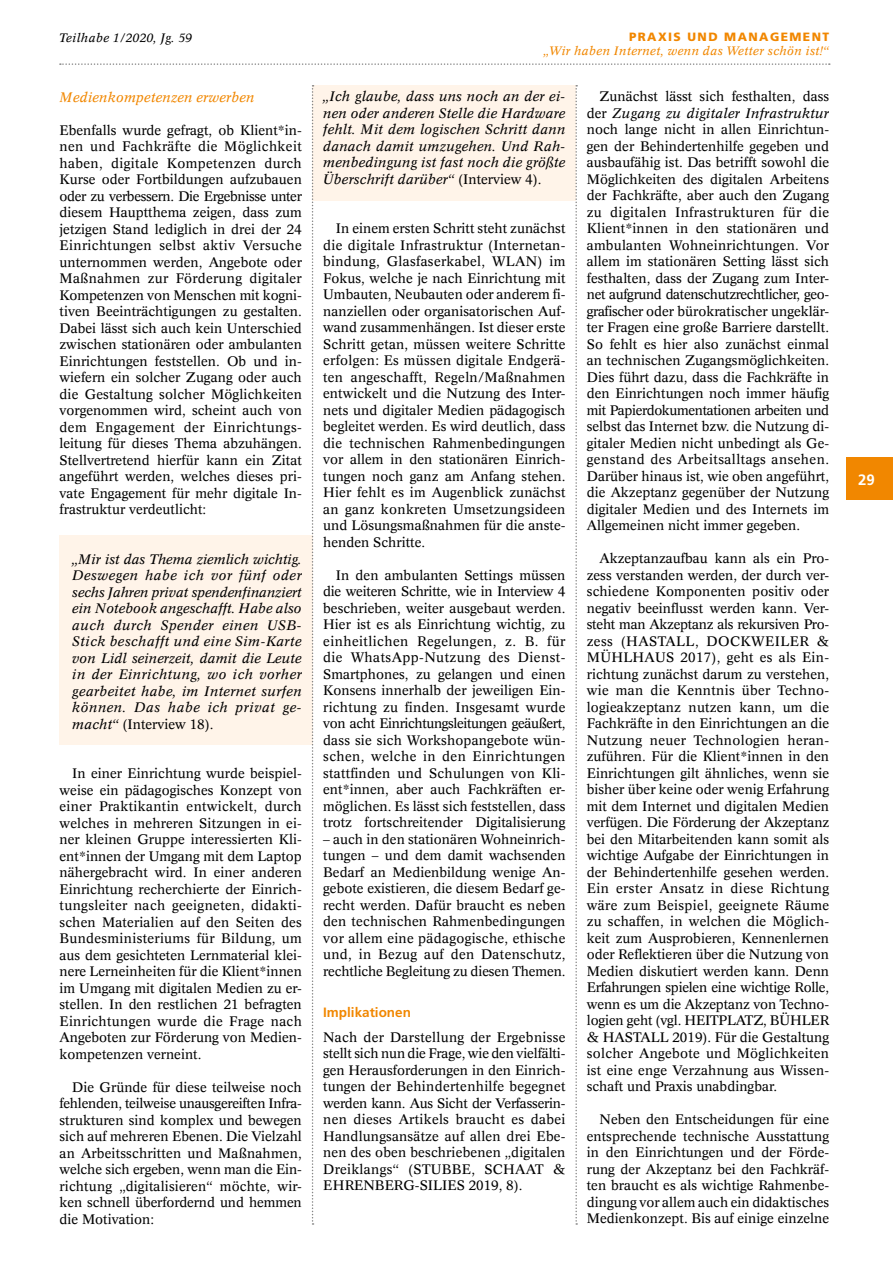
<style>
.page{position:relative;width:893px;height:1263px;background:#fff}
.page>*{position:absolute;margin:0;border:0;box-sizing:border-box;transform-origin:0 0}
.t1{font:700 15px "Frutiger";color:#fff}
.t2{font:13.5px/16.5px "Concorde";color:#000;text-align:justify}
.t3{font:italic 13.5px/16.5px "Concorde";letter-spacing:.005em;color:#000;text-align:justify}
.t4{font:italic 13.5px "Concorde";color:#f18700}
.t5{font:700 13.5px "Frutiger";color:#f18700}
.t6{font:italic 12px "Concorde";letter-spacing:.015em;color:#f18700}
.t7{font:italic 12px "Concorde";letter-spacing:.02em;color:#000}
.t8{font:900 12px "Frutiger";letter-spacing:.12em;color:#f18700}
.s1{font-style:normal}
.s2{font-style:italic}
</style>
<div class="page">
<div style="left:846px;top:458px;width:47px;height:42px;background:#f18700"></div>
<svg style="left:60px;top:63px;width:770px;height:2px"></svg>
<div style="left:313px;top:85px;width:263px;height:116px;background:#fff4e9"></div>
<div style="left:60px;top:536px;width:253px;height:209px;background:#fff4e9"></div>
<svg style="left:312px;top:85px;width:2px;height:1140px"></svg>
<svg style="left:575px;top:85px;width:2px;height:1140px"></svg>
<p class="t7" style="left:60px;top:30px;width:134px">Teilhabe 1/2020, Jg. 59</p>
<p class="t8" style="left:629px;top:30px;width:202px">PRAXIS UND MANAGEMENT</p>
<p class="t6" style="left:544px;top:43px;width:287px">„Wir haben Internet, wenn das Wetter schön ist!“</p>
<p class="t4" style="left:60px;top:88px;width:197px">Medienkompetenzen erwerben</p>
<p class="t2" style="left:60px;top:121px;width:244px">Ebenfalls wurde gefragt, ob Klient*in&shy;nen und Fachkräfte die Möglichkeit haben, digitale Kompetenzen durch Kurse oder Fortbildungen aufzubauen oder zu verbessern. Die Ergebnisse unter diesem Hauptthema zeigen, dass zum jetzigen Stand lediglich in drei der 24<br>Einrichtungen selbst aktiv Versuche unternommen werden, Angebote oder Maßnahmen zur Förderung digitaler Kompetenzen von Menschen mit kogni&shy;tiven Beeinträchtigungen zu gestalten.<br>Dabei lässt sich auch kein Unterschied zwischen stationären oder ambulanten Einrichtungen feststellen. Ob und in&shy;wiefern ein solcher Zugang oder auch die Gestaltung solcher Möglichkeiten vorgenommen wird, scheint auch von dem Engagement der Einrichtungs&shy;leitung für dieses Thema abzuhängen.<br>Stellvertretend hierfür kann ein Zitat angeführt werden, welches dieses pri&shy;vate Engagement für mehr digitale In&shy;frastruktur verdeutlicht:</p>
<p class="t3" style="left:72px;top:550px;width:231px">„Mir ist das Thema ziemlich wichtig.<br>Deswegen habe ich vor fünf oder sechs Jahren privat spendenfinanziert ein Notebook angeschafft. Habe also auch durch Spender einen USB-Stick beschafft und eine Sim-Karte von Lidl seinerzeit, damit die Leute in der Einrichtung, wo ich vorher gearbeitet habe, im Internet surfen können. Das habe ich privat ge&shy;macht“ <span class="s1">(Interview 18).</span></p>
<p class="t2" style="left:60px;top:765px;width:244px;text-indent:13px">In einer Einrichtung wurde beispiel&shy;weise ein pädagogisches Konzept von einer Praktikantin entwickelt, durch welches in mehreren Sitzungen in ei&shy;ner kleinen Gruppe interessierten Kli&shy;ent*innen der Umgang mit dem Laptop nähergebracht wird. In einer anderen Einrichtung recherchierte der Einrich&shy;tungsleiter nach geeigneten, didakti&shy;schen Materialien auf den Seiten des Bundesministeriums für Bildung, um aus dem gesichteten Lernmaterial klei&shy;nere Lerneinheiten für die Klient*innen im Umgang mit digitalen Medien zu er&shy;stellen. In den restlichen 21 befragten Einrichtungen wurde die Frage nach Angeboten zur Förderung von Medien&shy;kompetenzen verneint.</p>
<p class="t2" style="left:60px;top:1078px;width:244px;text-indent:13px">Die Gründe für diese teilweise noch fehlenden, teilweise unausgereiften Infra&shy;strukturen sind komplex und bewegen sich auf mehreren Ebenen. Die Vielzahl an Arbeitsschritten und Maßnahmen, welche sich ergeben, wenn man die Ein&shy;richtung „digitalisieren“ möchte, wir&shy;ken schnell überfordernd und hemmen die Motivation:</p>
<p class="t2" style="left:587px;top:88px;width:244px;text-indent:13px">Zunächst lässt sich festhalten, dass der <span class="s2">Zugang zu digitaler Infrastruktur </span>noch lange nicht in allen Einrichtun&shy;gen der Behindertenhilfe gegeben und ausbaufähig ist. Das betrifft sowohl die Möglichkeiten des digitalen Arbeitens der Fachkräfte, aber auch den Zugang zu digitalen Infrastrukturen für die Klient*innen in den stationären und ambulanten Wohneinrichtungen. Vor allem im stationären Setting lässt sich festhalten, dass der Zugang zum Inter&shy;net aufgrund datenschutzrechtlicher, geo&shy;grafischer oder bürokratischer ungeklär&shy;ter Fragen eine große Barriere darstellt.<br>So fehlt es hier also zunächst einmal an technischen Zugangsmöglichkeiten.<br>Dies führt dazu, dass die Fachkräfte in den Einrichtungen noch immer häufig mit Papierdokumentationen arbeiten und selbst das Internet bzw. die Nutzung di&shy;gitaler Medien nicht unbedingt als Ge&shy;genstand des Arbeitsalltags ansehen.<br>Darüber hinaus ist, wie oben angeführt, die Akzeptanz gegenüber der Nutzung digitaler Medien und des Internets im Allgemeinen nicht immer gegeben.</p>
<p class="t2" style="left:587px;top:550px;width:244px;text-indent:13px">Akzeptanzaufbau kann als ein Pro&shy;zess verstanden werden, der durch ver&shy;schiedene Komponenten positiv oder negativ beeinflusst werden kann. Ver&shy;steht man Akzeptanz als rekursiven Pro&shy;zess (HASTALL, DOCKWEILER &amp; MÜHLHAUS 2017), geht es als Ein&shy;richtung zunächst darum zu verstehen, wie man die Kenntnis über Techno&shy;logieakzeptanz nutzen kann, um die Fachkräfte in den Einrichtungen an die Nutzung neuer Technologien heran&shy;zuführen. Für die Klient*innen in den Einrichtungen gilt ähnliches, wenn sie bisher über keine oder wenig Erfahrung mit dem Internet und digitalen Medien verfügen. Die Förderung der Akzeptanz bei den Mitarbeitenden kann somit als wichtige Aufgabe der Einrichtungen in der Behindertenhilfe gesehen werden.<br>Ein erster Ansatz in diese Richtung wäre zum Beispiel, geeignete Räume zu schaffen, in welchen die Möglich&shy;keit zum Ausprobieren, Kennenlernen oder Reflektieren über die Nutzung von Medien diskutiert werden kann. Denn Erfahrungen spielen eine wichtige Rolle, wenn es um die Akzeptanz von Techno&shy;logien geht (vgl. HEITPLATZ, BÜHLER &amp; HASTALL 2019). Für die Gestaltung solcher Angebote und Möglichkeiten ist eine enge Verzahnung aus Wissen&shy;schaft und Praxis unabdingbar.</p>
<p class="t2" style="left:587px;top:1111px;width:244px;text-indent:13px">Neben den Entscheidungen für eine entsprechende technische Ausstattung in den Einrichtungen und der Förde&shy;rung der Akzeptanz bei den Fachkräf&shy;ten braucht es als wichtige Rahmenbe&shy;dingung vor allem auch ein didaktisches Medienkonzept. Bis auf einige einzelne</p>
<p class="t3" style="left:323px;top:88px;width:244px">„Ich glaube, dass uns noch an der ei&shy;nen oder anderen Stelle die Hardware fehlt. Mit dem logischen Schritt dann danach damit umzugehen. Und Rah&shy;menbedingung ist fast noch die größte Überschrift darüber“ <span class="s1">(Interview 4).</span></p>
<p class="t2" style="left:323px;top:220px;width:244px;text-indent:13px">In einem ersten Schritt steht zunächst die digitale Infrastruktur (Internetan&shy;bindung, Glasfaserkabel, WLAN) im Fokus, welche je nach Einrichtung mit Umbauten, Neubauten oder anderem fi&shy;nanziellen oder organisatorischen Auf&shy;wand zusammenhängen. Ist dieser erste Schritt getan, müssen weitere Schritte erfolgen: Es müssen digitale Endgerä&shy;ten angeschafft, Regeln/Maßnahmen entwickelt und die Nutzung des Inter&shy;nets und digitaler Medien pädagogisch begleitet werden. Es wird deutlich, dass die technischen Rahmenbedingungen vor allem in den stationären Einrich&shy;tungen noch ganz am Anfang stehen.<br>Hier fehlt es im Augenblick zunächst an ganz konkreten Umsetzungsideen und Lösungsmaßnahmen für die anste&shy;henden Schritte.</p>
<p class="t2" style="left:323px;top:567px;width:244px;text-indent:13px">In den ambulanten Settings müssen die weiteren Schritte, wie in Interview 4 beschrieben, weiter ausgebaut werden.<br>Hier ist es als Einrichtung wichtig, zu einheitlichen Regelungen, z. B. für die WhatsApp-Nutzung des Dienst-Smartphones, zu gelangen und einen Konsens innerhalb der jeweiligen Ein&shy;richtung zu finden. Insgesamt wurde von acht Einrichtungsleitungen geäußert, dass sie sich Workshopangebote wün&shy;schen, welche in den Einrichtungen stattfinden und Schulungen von Kli&shy;ent*innen, aber auch Fachkräften er&shy;möglichen. Es lässt sich feststellen, dass trotz fortschreitender Digitalisierung</p>
<p class="t2" style="left:323px;top:830px;width:244px">– auch in den stationären Wohneinrich&shy;tungen – und dem damit wachsenden Bedarf an Medienbildung wenige An&shy;gebote existieren, die diesem Bedarf ge&shy;recht werden. Dafür braucht es neben den technischen Rahmenbedingungen vor allem eine pädagogische, ethische und, in Bezug auf den Datenschutz, rechtliche Begleitung zu diesen Themen.</p>
<p class="t5" style="left:323px;top:1004px;width:89px">Implikationen</p>
<p class="t2" style="left:323px;top:1028px;width:244px">Nach der Darstellung der Ergebnisse stellt sich nun die Frage, wie den vielfälti&shy;gen Herausforderungen in den Einrich&shy;tungen der Behindertenhilfe begegnet werden kann. Aus Sicht der Verfasserin&shy;nen dieses Artikels braucht es dabei Handlungsansätze auf allen drei Ebe&shy;nen des oben beschriebenen „digitalen Dreiklangs“ (STUBBE, SCHAAT &amp; EHRENBERG-SILIES 2019, 8).</p>
<p class="t1" style="left:858px;top:470px;width:18px">29</p>
</div>
